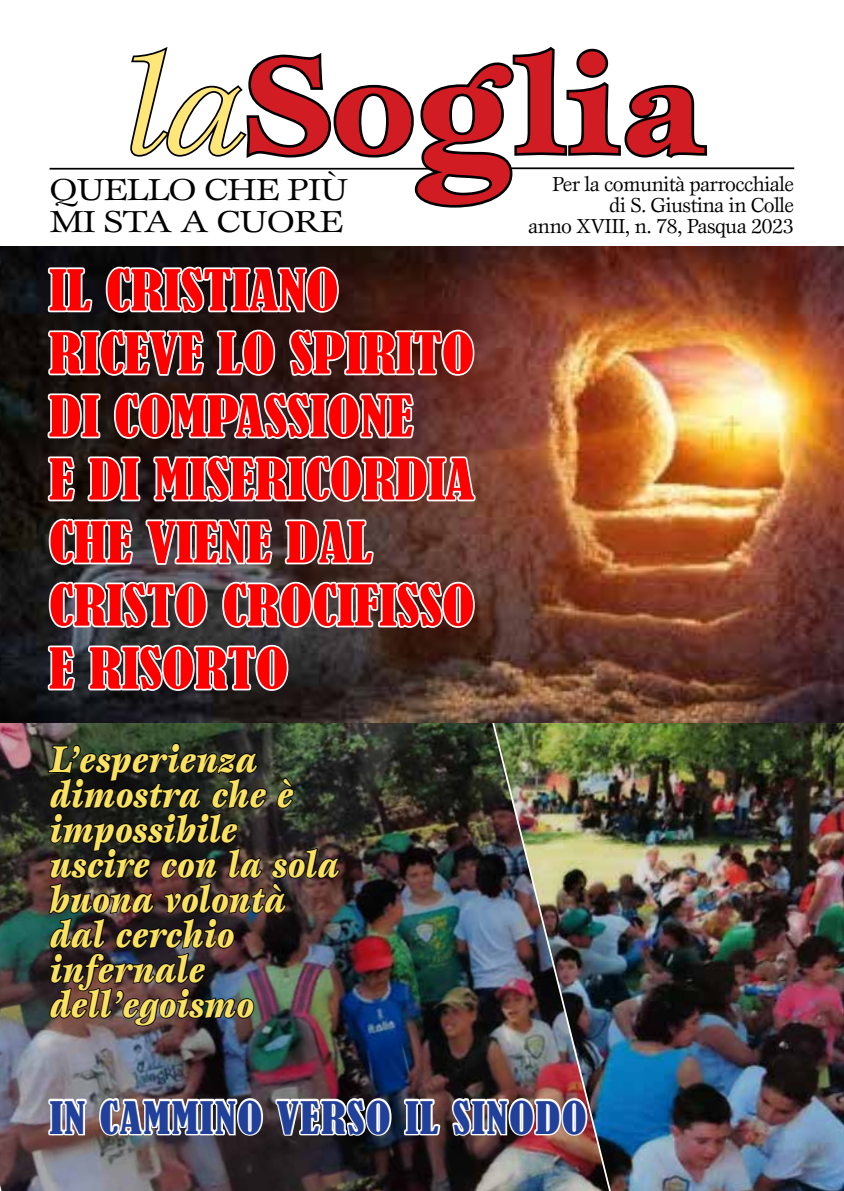
<style>
.page{position:relative;width:844px;height:1191px;background:#fff}
.page>*{position:absolute;margin:0;border:0;box-sizing:border-box;transform-origin:0 0}
.t1{font:700 175px "Esprit Std";color:#d21c23;scale:1.11 1}
.t2{font:italic 140px "Esprit Std";color:#ffe679;scale:1.11 1}
.t3{font:700 140px "Esprit Std";color:#d21c23;scale:1.11 1}
.t4{font:condensed 52.5px/63px "Bernard";color:#f00;scale:1.15 1}
.t5{font:condensed 42px "Bernard";color:#21409a;scale:1.1 1}
.t6{font:italic 900 38.5px/35px "Esprit Std";color:#fae15f;scale:.89 1}
.t7{font:31.5px "Esprit Std";letter-spacing:-.03em;color:#000;scale:1.18 1}
.t8{font:21px/21px "Esprit Std";letter-spacing:-.03em;color:#000;text-align:right}
.s1{font-weight:700;font-style:normal;color:#d21c23}
</style>
<div class="page">
<img style="left:0;top:246px;width:843px;height:945px">
<img style="left:0;top:596px;width:45px;height:595px">
<hr style="left:510px;top:167px;width:284px;height:2px;background:#000">
<img style="left:45px;top:47px;width:664px;height:1144px">
<h2 class="t2" style="left:124px;top:25px;width:265px">la<span class="s1">So</span></h2>
<h2 class="t3" style="left:514px;top:17px;width:173px">lia</h2>
<h1 class="t1" style="left:413px;top:-1px;width:89px">g</h1>
<p class="t7" style="left:50px;top:170px;width:255px">QUELLO CHE PIÙ</p>
<p class="t8" style="left:528px;top:173px;width:268px">Per la comunità parrocchiale<br>di S. Giustina in Colle<br>anno XVIII, n. 78, Pasqua 2023</p>
<p class="t7" style="left:50px;top:202px;width:251px">MI STA A CUORE</p>
<h3 class="t4" style="left:49px;top:260px;width:372px">IL CRISTIANO<br>RICEVE LO SPIRITO<br>DI COMPASSIONE<br>E DI MISERICORDIA<br>CHE VIENE DAL<br>CRISTO CROCIFISSO<br>E RISORTO</h3>
<p class="t6" style="left:50px;top:741px;width:327px">L’esperienza dimostra che è impossibile uscire con la sola buona volontà dal cerchio infernale dell’egoismo</p>
<p class="t5" style="left:49px;top:1093px;width:68px">IN CAMMINO</p>
<p class="t5" style="left:276px;top:1093px;width:22px">VERSO</p>
<p class="t5" style="left:405px;top:1093px;width:65px">IL SINODO</p>
</div>
